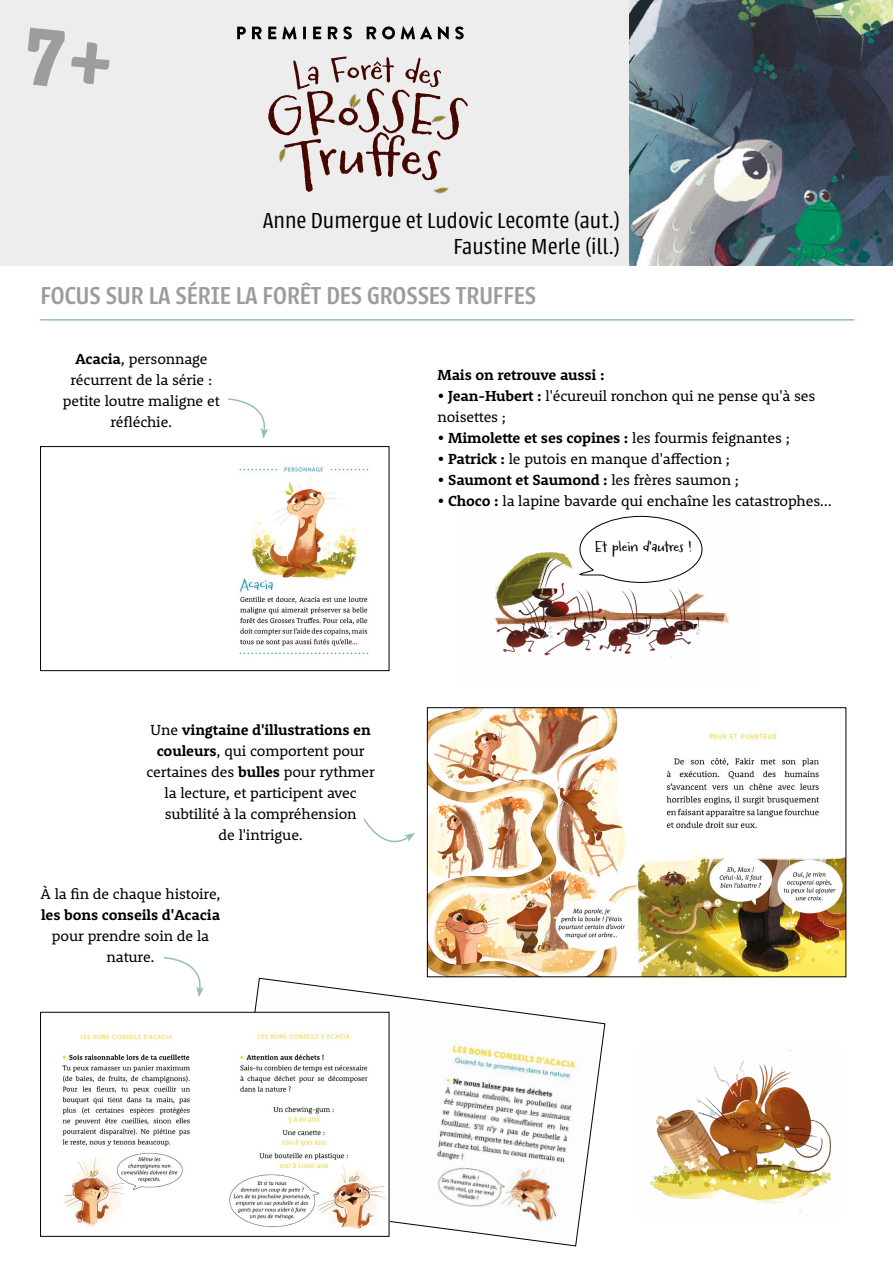
<style>
.page{position:relative;width:893px;height:1263px;background:#fff}
.page>*{position:absolute;margin:0;border:0;box-sizing:border-box;transform-origin:0 0}
.t1{font:500 27px "Urbana";color:#9d9b9b}
.t2{font:300 24px/25.5px "Urbana";color:#000;text-align:right}
.t3{font:15px/21px "Rooney";letter-spacing:-.01em;color:#000;text-align:center}
.t4{font:700 15px "Rooney";letter-spacing:-.01em;color:#000}
.t5{font:15px "Carrotflower";color:#000}
.s1{font-weight:700}
.s2{font-weight:400}
</style>
<div class="page">
<div style="left:0;top:0;width:893px;height:266px;background:#ededed"></div>
<hr style="left:40px;top:319px;width:814px;height:2px;background:#94bfb6">
<img style="left:629px;top:1px;width:264px;height:265px">
<img style="left:239px;top:466px;width:130px;height:189px">
<div style="left:40px;top:446px;width:349px;height:225px;border:1px solid #000"></div>
<svg style="left:228px;top:398px;width:40px;height:41px"></svg>
<svg style="left:163px;top:956px;width:41px;height:41px"></svg>
<svg style="left:230px;top:978px;width:375px;height:268px"></svg>
<img style="left:62px;top:1014px;width:325px;height:220px">
<div style="left:40px;top:1012px;width:349px;height:224px;border:1px solid #000"></div>
<img style="left:429px;top:709px;width:415px;height:266px">
<div style="left:427px;top:707px;width:419px;height:270px;border:1px solid #000"></div>
<svg style="left:363px;top:818px;width:52px;height:25px"></svg>
<img style="left:494px;top:515px;width:236px;height:143px">
<svg style="left:237px;top:26px;width:227px;height:13px"></svg>
<svg style="left:578px;top:516px;width:124px;height:67px"></svg>
<img style="left:650px;top:1050px;width:181px;height:163px">
<img style="left:435px;top:192px;width:9px;height:2px">
<svg style="left:268px;top:57px;width:200px;height:135px"></svg>
<h2 class="t2" style="left:263px;top:208px;width:359px">Anne Dumergue et Ludovic Lecomte (aut.)<br>Faustine Merle (ill.)</h2>
<h1 class="t1" style="left:40px;top:281px;width:497px">FOCUS SUR LA SÉRIE LA FORÊT DES GROSSES TRUFFES</h1>
<p class="t3" style="left:63px;top:348px;width:158px"><span class="s1">Acacia</span>, personnage récurrent de la série : petite loutre maligne et réfléchie.</p>
<p class="t4" style="left:437px;top:365px;width:169px">Mais on retrouve aussi :</p>
<p class="t3" style="left:437px;top:385px;width:380px;text-align:left"><span class="s1">• Jean-Hubert :</span> l'écureuil ronchon qui ne pense qu'à ses noisettes ;</p>
<p class="t4" style="left:437px;top:428px;width:354px">• Mimolette et ses copines : <span class="s2">les fourmis feignantes ;</span></p>
<p class="t3" style="left:437px;top:448px;width:294px"><span class="s1">• Patrick :</span> le putois en manque d'affection ;</p>
<p class="t4" style="left:437px;top:470px;width:303px">• Saumont et Saumond : <span class="s2">les frères saumon ;</span></p>
<p class="t3" style="left:437px;top:490px;width:396px"><span class="s1">• Choco :</span> la lapine bavarde qui enchaîne les catastrophes...</p>
<p class="t5" style="left:595px;top:538px;width:98px">Et plein d'autres !</p>
<p class="t3" style="left:146px;top:718px;width:230px">Une <span class="s1">vingtaine d'illustrations en couleurs</span>, qui comportent pour certaines des <span class="s1">bulles</span> pour rythmer la lecture, et participent avec subtilité à la compréhension<br>de l'intrigue.</p>
<p class="t3" style="left:41px;top:883px;width:181px">À la fin de chaque histoire,</p>
<p class="t4" style="left:41px;top:905px;width:180px">les bons conseils d'Acacia</p>
<p class="t3" style="left:52px;top:925px;width:159px">pour prendre soin de la nature.</p>
</div>
